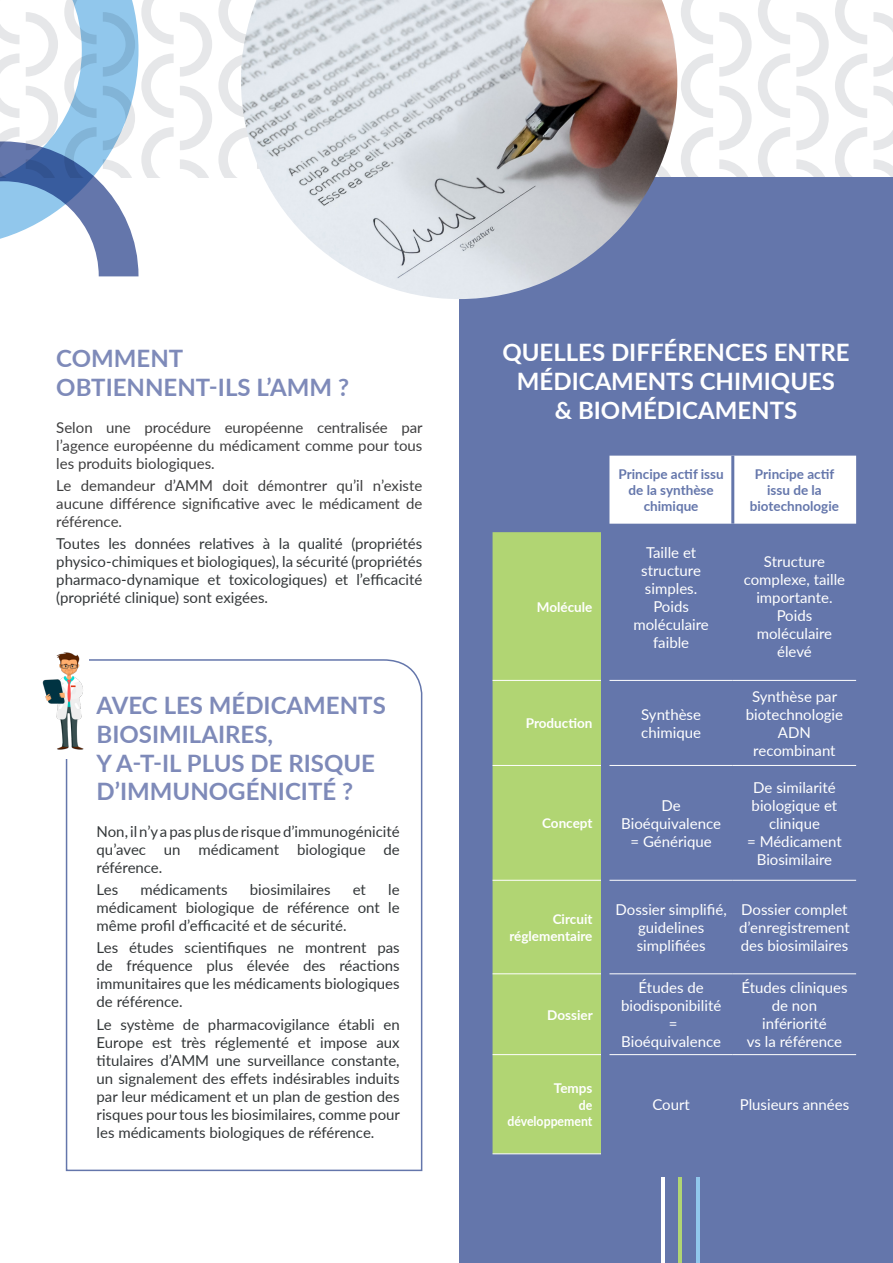
<style>
.page{position:relative;width:893px;height:1263px;background:#fff}
.page>*{position:absolute;margin:0;border:0;box-sizing:border-box;transform-origin:0 0}
.t1{font:700 24px/28.8px "Lato";color:#7e8ab9}
.t2{font:700 24px/28.8px "Lato";color:#fff;text-align:center}
.t3{font:15px/18px "Lato";color:#333739;text-align:justify}
.t4{font:15px/18px "Lato";color:#fff;text-align:center}
.t5{font:15px/18px "Lato";color:#3e3e3f;text-align:justify}
.t6{font:700 13.5px/16.2px "Lato";color:#6476ab;text-align:center}
.t7{font:700 13.5px/16.2px "Lato";color:#fff;text-align:right}
</style>
<div class="page">
<svg style="left:218px;top:0;width:23px;height:43px"></svg>
<svg style="left:180px;top:12px;width:32px;height:65px"></svg>
<svg style="left:681px;top:0;width:32px;height:44px"></svg>
<svg style="left:719px;top:12px;width:33px;height:65px"></svg>
<svg style="left:758px;top:0;width:32px;height:44px"></svg>
<svg style="left:796px;top:12px;width:33px;height:65px"></svg>
<svg style="left:835px;top:0;width:32px;height:44px"></svg>
<svg style="left:873px;top:12px;width:20px;height:65px"></svg>
<svg style="left:218px;top:55px;width:23px;height:61px"></svg>
<svg style="left:180px;top:86px;width:32px;height:64px"></svg>
<svg style="left:681px;top:53px;width:32px;height:65px"></svg>
<svg style="left:719px;top:86px;width:33px;height:64px"></svg>
<svg style="left:758px;top:53px;width:32px;height:65px"></svg>
<svg style="left:796px;top:86px;width:33px;height:64px"></svg>
<svg style="left:835px;top:53px;width:32px;height:65px"></svg>
<svg style="left:873px;top:86px;width:20px;height:64px"></svg>
<svg style="left:218px;top:129px;width:23px;height:48px"></svg>
<svg style="left:180px;top:159px;width:29px;height:18px"></svg>
<svg style="left:681px;top:127px;width:32px;height:50px"></svg>
<svg style="left:719px;top:159px;width:29px;height:18px"></svg>
<svg style="left:758px;top:127px;width:32px;height:50px"></svg>
<svg style="left:796px;top:159px;width:29px;height:18px"></svg>
<svg style="left:835px;top:127px;width:32px;height:50px"></svg>
<svg style="left:873px;top:159px;width:20px;height:18px"></svg>
<div style="left:459px;top:177px;width:434px;height:1086px;background:#6476ab"></div>
<img style="left:241px;top:0;width:436px;height:299px">
<svg style="left:0;top:0;width:174px;height:276px"></svg>
<svg style="left:65px;top:659px;width:358px;height:513px"></svg>
<div style="left:43px;top:652px;width:46px;height:107px;background:#fff"></div>
<img style="left:43px;top:652px;width:40px;height:97px">
<div style="left:609px;top:456px;width:247px;height:68px;background:#fff"></div>
<div style="left:493px;top:532px;width:108px;height:621px;background:#b1d573"></div>
<hr style="left:493px;top:680px;width:108px;height:1px;background:#fff">
<hr style="left:609px;top:680px;width:124px;height:1px;background:#fff">
<hr style="left:733px;top:680px;width:123px;height:1px;background:#fff">
<hr style="left:493px;top:765px;width:108px;height:1px;background:#fff">
<hr style="left:609px;top:765px;width:124px;height:1px;background:#fff">
<hr style="left:733px;top:765px;width:123px;height:1px;background:#fff">
<hr style="left:493px;top:880px;width:108px;height:1px;background:#fff">
<hr style="left:609px;top:880px;width:124px;height:1px;background:#fff">
<hr style="left:733px;top:880px;width:123px;height:1px;background:#fff">
<hr style="left:493px;top:973px;width:108px;height:1px;background:#fff">
<hr style="left:609px;top:973px;width:124px;height:1px;background:#fff">
<hr style="left:733px;top:973px;width:123px;height:1px;background:#fff">
<hr style="left:493px;top:1054px;width:108px;height:1px;background:#fff">
<hr style="left:609px;top:1054px;width:124px;height:1px;background:#fff">
<hr style="left:733px;top:1054px;width:123px;height:1px;background:#fff">
<hr style="left:731px;top:456px;width:3px;height:68px;background:#6476ab">
<hr style="left:493px;top:1153px;width:108px;height:1px;background:#fff">
<hr style="left:661px;top:1178px;width:4px;height:85px;background:#fff">
<hr style="left:679px;top:1178px;width:3px;height:85px;background:#b1d573">
<hr style="left:696px;top:1178px;width:3px;height:85px;background:#91c7ec">
<p class="t1" style="left:56px;top:343px;width:294px">COMMENT<br>OBTIENNENT-ILS L’AMM ?</p>
<p class="t5" style="left:56px;top:417px;width:368px">Selon une procédure européenne centralisée par l’agence européenne du médicament comme pour tous les produits biologiques.</p>
<p class="t5" style="left:56px;top:476px;width:368px">Le demandeur d’AMM doit démontrer qu’il n’existe aucune différence significative avec le médicament de référence.</p>
<p class="t3" style="left:56px;top:534px;width:368px">Toutes les données relatives à la qualité (propriétés physico-chimiques et biologiques), la sécurité (propriétés pharmaco-dynamique et toxicologiques) et l’efficacité (propriété clinique) sont exigées.</p>
<p class="t1" style="left:97px;top:690px;width:291px">AVEC LES MÉDICAMENTS<br>BIOSIMILAIRES,<br>Y A-T-IL PLUS DE RISQUE<br>D’IMMUNOGÉNICITÉ ?</p>
<p class="t3" style="left:97px;top:822px;width:305px">Non, il n’y a pas plus de risque d’immunogénicité qu’avec un médicament biologique de référence.</p>
<p class="t3" style="left:97px;top:880px;width:23px">Les</p>
<p class="t3" style="left:140px;top:880px;width:89px">médicaments</p>
<p class="t3" style="left:250px;top:880px;width:82px">biosimilaires</p>
<p class="t3" style="left:353px;top:880px;width:15px">et</p>
<p class="t3" style="left:97px;top:880px;width:305px;text-indent:292px">le médicament biologique de référence ont le même profil d’efficacité et de sécurité.</p>
<p class="t3" style="left:97px;top:938px;width:305px">Les études scientifiques ne montrent pas de fréquence plus élevée des réactions immunitaires que les médicaments biologiques de référence.</p>
<p class="t3" style="left:97px;top:1015px;width:305px">Le système de pharmacovigilance établi en Europe est très réglementé et impose aux titulaires d’AMM une surveillance constante, un signalement des effets indésirables induits par leur médicament et un plan de gestion des risques pour tous les biosimilaires, comme pour les médicaments biologiques de référence.</p>
<p class="t2" style="left:502px;top:337px;width:349px">QUELLES DIFFÉRENCES ENTRE<br>MÉDICAMENTS CHIMIQUES<br>&amp; BIOMÉDICAMENTS</p>
<p class="t7" style="left:537px;top:598px;width:57px">Molécule</p>
<p class="t6" style="left:618px;top:465px;width:107px">Principe actif issu de la synthèse chimique</p>
<p class="t6" style="left:750px;top:465px;width:91px">Principe actif issu de la biotechnologie</p>
<p class="t4" style="left:633px;top:543px;width:77px">Taille et structure simples.<br>Poids moléculaire faible</p>
<p class="t4" style="left:744px;top:552px;width:103px">Structure complexe, taille importante.<br>Poids moléculaire élevé</p>
<p class="t7" style="left:526px;top:715px;width:68px">Production</p>
<p class="t4" style="left:641px;top:705px;width:61px;text-align:left">Synthèse chimique</p>
<p class="t7" style="left:542px;top:815px;width:52px">Concept</p>
<p class="t4" style="left:621px;top:796px;width:101px">De<br>Bioéquivalence = Générique</p>
<p class="t4" style="left:746px;top:687px;width:99px">Synthèse par biotechnologie<br>ADN recombinant</p>
<p class="t4" style="left:747px;top:778px;width:96px">De similarité biologique et clinique<br>= Médicament<br>Biosimilaire</p>
<p class="t7" style="left:509px;top:911px;width:85px">Circuit réglementaire</p>
<p class="t4" style="left:616px;top:900px;width:113px">Dossier simplifié, guidelines simplifiées</p>
<p class="t4" style="left:739px;top:900px;width:112px;text-align:left">Dossier complet d’enregistrement des biosimilaires</p>
<p class="t7" style="left:547px;top:1006px;width:47px">Dossier</p>
<p class="t7" style="left:507px;top:1080px;width:87px">Temps<br>de développement</p>
<p class="t4" style="left:621px;top:978px;width:102px">Études de biodisponibilité =<br>Bioéquivalence</p>
<p class="t4" style="left:741px;top:978px;width:108px">Études cliniques de non infériorité<br>vs la référence</p>
<p class="t4" style="left:652px;top:1095px;width:39px">Court</p>
<p class="t4" style="left:740px;top:1095px;width:111px">Plusieurs années</p>
</div>
